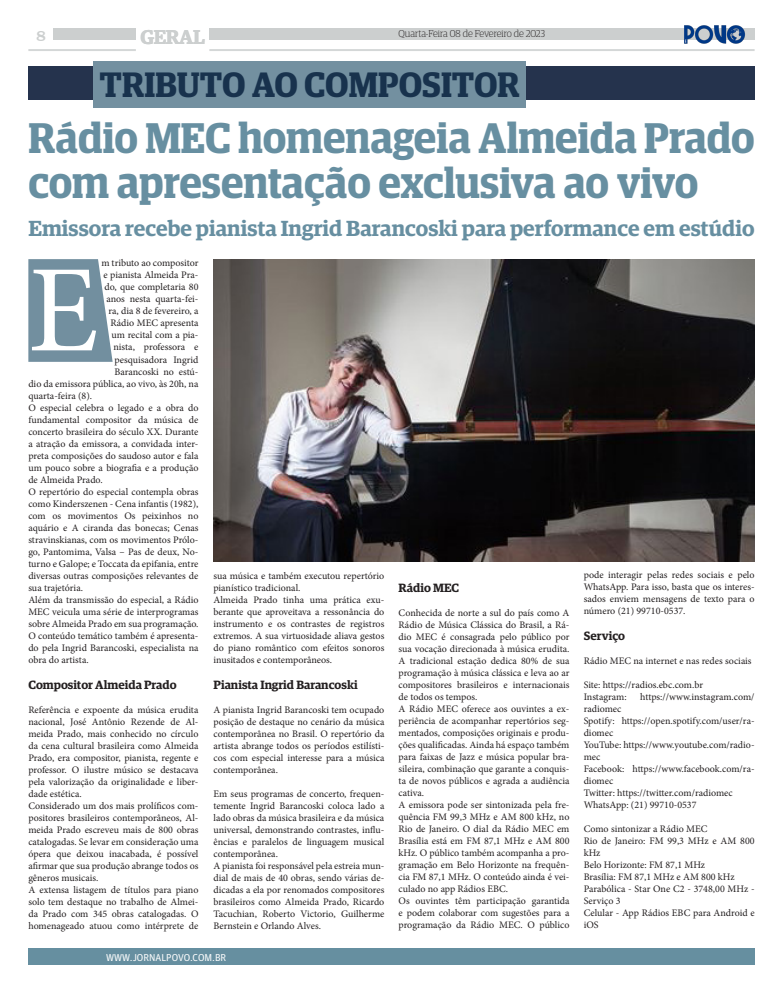
<style>
.page{position:relative;width:783px;height:993px;background:#fff}
.page>*{position:absolute;margin:0;border:0;box-sizing:border-box;transform-origin:0 0}
.t1{font:124px "Minion Pro";color:#fff}
.t2{font:600 42.9px/45px "Guardian Egyptian Display";letter-spacing:-.005em;color:#678fa1}
.t3{font:600 35.4px "Guardian Egyptian Display";color:#18324d}
.t4{font:600 21.8px "Guardian Egyptian";color:#678fa1}
.t5{font:600 20px "Guardian Egyptian";letter-spacing:-.02em;color:#cccfcf}
.t6{font:16px "Clarendon BT";color:#cccfcf}
.t7{font:600 12px "Guardian Egyptian";color:#231f20}
.t8{font:10px/12px "Minion Pro";color:#231f20;text-align:justify}
.t9{font:300 10px "Guardian Egyptian Display";color:#231f20}
.t10{font:10px "Guardian Agate Sans G1 D Regular";color:#fff}
</style>
<div class="page">
<div style="left:28px;top:947px;width:726px;height:17px;background:#668fa0"></div>
<div style="left:209px;top:28px;width:545px;height:12px;background:#cccfcf"></div>
<div style="left:54px;top:28px;width:82px;height:12px;background:#cccfcf"></div>
<hr style="left:28px;top:49px;width:108px;height:2px;background:#cccfcf">
<hr style="left:209px;top:49px;width:545px;height:2px;background:#cccfcf">
<svg style="left:28px;top:259px;width:85px;height:103px;background:#7f99a8"></svg>
<div style="left:28px;top:66px;width:726px;height:34px;background:#25334d"></div>
<div style="left:93px;top:61px;width:433px;height:46px;background:#7390a0"></div>
<img style="left:213px;top:259px;width:541px;height:302px">
<img style="left:684px;top:25px;width:61px;height:19px">
<h3 class="t6" style="left:36px;top:25px;width:11px">8</h3>
<p class="t9" style="left:398px;top:28px;width:148px">Quarta-Feira 08 de Fevereiro de 2023</p>
<h3 class="t5" style="left:140px;top:22px;width:66px">GERAL</h3>
<p class="t3" style="left:99px;top:65px;width:422px">TRIBUTO AO COMPOSITOR</p>
<p class="t2" style="left:28px;top:115px;width:727px">Rádio MEC homenageia Almeida Prado com apresentação exclusiva ao vivo</p>
<p class="t4" style="left:28px;top:212px;width:727px">Emissora recebe pianista Ingrid Barancoski para performance em estúdio</p>
<p class="t8" style="left:101px;top:257px;width:98px">m tributo ao compositor</p>
<p class="t8" style="left:103px;top:269px;width:97px">e pianista Almeida Pra-</p>
<p class="t8" style="left:104px;top:281px;width:95px">do, que completaria 80</p>
<p class="t8" style="left:106px;top:293px;width:94px">anos nesta quarta-fei-</p>
<p class="t8" style="left:108px;top:305px;width:92px">ra, dia 8 de fevereiro, a</p>
<p class="t8" style="left:110px;top:317px;width:90px">Rádio MEC apresenta</p>
<p class="t8" style="left:111px;top:329px;width:89px">um recital com a pia-</p>
<p class="t8" style="left:113px;top:341px;width:87px">nista, professora e</p>
<p class="t8" style="left:114px;top:353px;width:85px">pesquisadora Ingrid</p>
<p class="t8" style="left:114px;top:365px;width:86px">Barancoski no estú-</p>
<p class="t8" style="left:28px;top:377px;width:171px">dio da emissora pública, ao vivo, às 20h, na</p>
<p class="t8" style="left:28px;top:389px;width:65px">quarta-feira (8).</p>
<p class="t8" style="left:28px;top:401px;width:172px">O especial celebra o legado e a obra do fundamental compositor da música de concerto brasileira do século XX. Durante a atração da emissora, a convidada inter&shy;preta composições do saudoso autor e fala um pouco sobre a biografia e a produção de Almeida Prado.</p>
<p class="t8" style="left:28px;top:485px;width:172px">O repertório do especial contempla obras como Kinderszenen - Cena infantis (1982), com os movimentos Os peixinhos no aquário e A ciranda das bonecas; Cenas stravinskianas, com os movimentos Prólo&shy;go, Pantomima, Valsa – Pas de deux, No&shy;turno e Galope; e Toccata da epifania, entre diversas outras composições relevantes de sua trajetória.</p>
<p class="t8" style="left:28px;top:593px;width:172px">Além da transmissão do especial, a Rádio MEC veicula uma série de interprogramas sobre Almeida Prado em sua programação.<br>O conteúdo temático também é apresenta&shy;do pela Ingrid Barancoski, especialista na obra do artista.</p>
<p class="t7" style="left:28px;top:675px;width:150px">Compositor Almeida Prado</p>
<p class="t8" style="left:28px;top:703px;width:172px">Referência e expoente da música erudita nacional, José Antônio Rezende de Al&shy;meida Prado, mais conhecido no círculo da cena cultural brasileira como Almeida Prado, era compositor, pianista, regente e professor. O ilustre músico se destacava pela valorização da originalidade e liber&shy;dade estética.</p>
<p class="t8" style="left:28px;top:799px;width:172px">Considerado um dos mais prolíficos com&shy;positores brasileiros contemporâneos, Al&shy;meida Prado escreveu mais de 800 obras catalogadas. Se levar em consideração uma ópera que deixou inacabada, é possível afirmar que sua produção abrange todos os gêneros musicais.</p>
<p class="t8" style="left:28px;top:883px;width:172px">A extensa listagem de títulos para piano solo tem destaque no trabalho de Almei&shy;da Prado com 345 obras catalogadas. O homenageado atuou como intérprete de</p>
<p class="t1" style="left:28px;top:227px;width:72px">E</p>
<p class="t8" style="left:583px;top:568px;width:172px">pode interagir pelas redes sociais e pelo WhatsApp. Para isso, basta que os interes&shy;sados enviem mensagens de texto para o número (21) 99710-0537.</p>
<p class="t7" style="left:583px;top:626px;width:43px">Serviço</p>
<p class="t8" style="left:583px;top:654px;width:169px">Rádio MEC na internet e nas redes sociais</p>
<p class="t8" style="left:583px;top:678px;width:121px">Site: https://radios.ebc.com.br</p>
<p class="t8" style="left:583px;top:690px;width:44px">Instagram:</p>
<p class="t8" style="left:640px;top:690px;width:116px">https://www.instagram.com/</p>
<p class="t8" style="left:583px;top:702px;width:39px">radiomec</p>
<p class="t8" style="left:583px;top:714px;width:172px">Spotify: https://open.spotify.com/user/ra&shy;diomec</p>
<p class="t8" style="left:583px;top:738px;width:172px">YouTube: https://www.youtube.com/radio&shy;mec</p>
<p class="t8" style="left:583px;top:762px;width:172px">Facebook: https://www.facebook.com/ra&shy;diomec</p>
<p class="t8" style="left:583px;top:786px;width:150px">Twitter: https://twitter.com/radiomec</p>
<p class="t8" style="left:583px;top:798px;width:114px">WhatsApp: (21) 99710-0537</p>
<p class="t8" style="left:583px;top:822px;width:125px">Como sintonizar a Rádio MEC</p>
<p class="t8" style="left:583px;top:834px;width:172px">Rio de Janeiro: FM 99,3 MHz e AM 800 kHz</p>
<p class="t8" style="left:583px;top:858px;width:123px">Belo Horizonte: FM 87,1 MHz</p>
<p class="t8" style="left:583px;top:870px;width:152px">Brasília: FM 87,1 MHz e AM 800 kHz</p>
<p class="t8" style="left:583px;top:882px;width:172px">Parabólica - Star One C2 - 3748,00 MHz -<br>Serviço 3</p>
<p class="t8" style="left:583px;top:906px;width:172px">Celular - App Rádios EBC para Android e iOS</p>
<p class="t8" style="left:213px;top:569px;width:172px">sua música e também executou repertório pianístico tradicional.</p>
<p class="t8" style="left:213px;top:593px;width:172px">Almeida Prado tinha uma prática exu&shy;berante que aproveitava a ressonância do instrumento e os contrastes de registros extremos. A sua virtuosidade aliava gestos do piano romântico com efeitos sonoros inusitados e contemporâneos.</p>
<p class="t7" style="left:213px;top:675px;width:146px">Pianista Ingrid Barancoski</p>
<p class="t8" style="left:213px;top:703px;width:172px">A pianista Ingrid Barancoski tem ocupado posição de destaque no cenário da música contemporânea no Brasil. O repertório da artista abrange todos os períodos estilísti&shy;cos com especial interesse para a música contemporânea.</p>
<p class="t8" style="left:213px;top:787px;width:172px">Em seus programas de concerto, frequen&shy;temente Ingrid Barancoski coloca lado a lado obras da música brasileira e da música universal, demonstrando contrastes, influ&shy;ências e paralelos de linguagem musical contemporânea.</p>
<p class="t8" style="left:213px;top:859px;width:172px">A pianista foi responsável pela estreia mun&shy;dial de mais de 40 obras, sendo várias de&shy;dicadas a ela por renomados compositores brasileiros como Almeida Prado, Ricardo Tacuchian, Roberto Victorio, Guilherme Bernstein e Orlando Alves.</p>
<p class="t7" style="left:398px;top:578px;width:62px">Rádio MEC</p>
<p class="t8" style="left:398px;top:606px;width:172px">Conhecida de norte a sul do país como A Rádio de Música Clássica do Brasil, a Rá&shy;dio MEC é consagrada pelo público por sua vocação direcionada à música erudita.<br>A tradicional estação dedica 80% de sua programação à música clássica e leva ao ar compositores brasileiros e internacionais de todos os tempos.</p>
<p class="t8" style="left:398px;top:702px;width:172px">A Rádio MEC oferece aos ouvintes a ex&shy;periência de acompanhar repertórios seg&shy;mentados, composições originais e produ&shy;ções qualificadas. Ainda há espaço também para faixas de Jazz e música popular bra&shy;sileira, combinação que garante a conquis&shy;ta de novos públicos e agrada a audiência cativa.</p>
<p class="t8" style="left:398px;top:798px;width:172px">A emissora pode ser sintonizada pela fre&shy;quência FM 99,3 MHz e AM 800 kHz, no Rio de Janeiro. O dial da Rádio MEC em Brasília está em FM 87,1 MHz e AM 800 kHz. O público também acompanha a pro&shy;gramação em Belo Horizonte na frequên&shy;cia FM 87,1 MHz. O conteúdo ainda é vei&shy;culado no app Rádios EBC.</p>
<p class="t8" style="left:398px;top:894px;width:172px">Os ouvintes têm participação garantida e podem colaborar com sugestões para a programação da Rádio MEC. O público</p>
<p class="t10" style="left:106px;top:949px;width:122px">WWW.JORNALPOVO.COM.BR</p>
</div>
